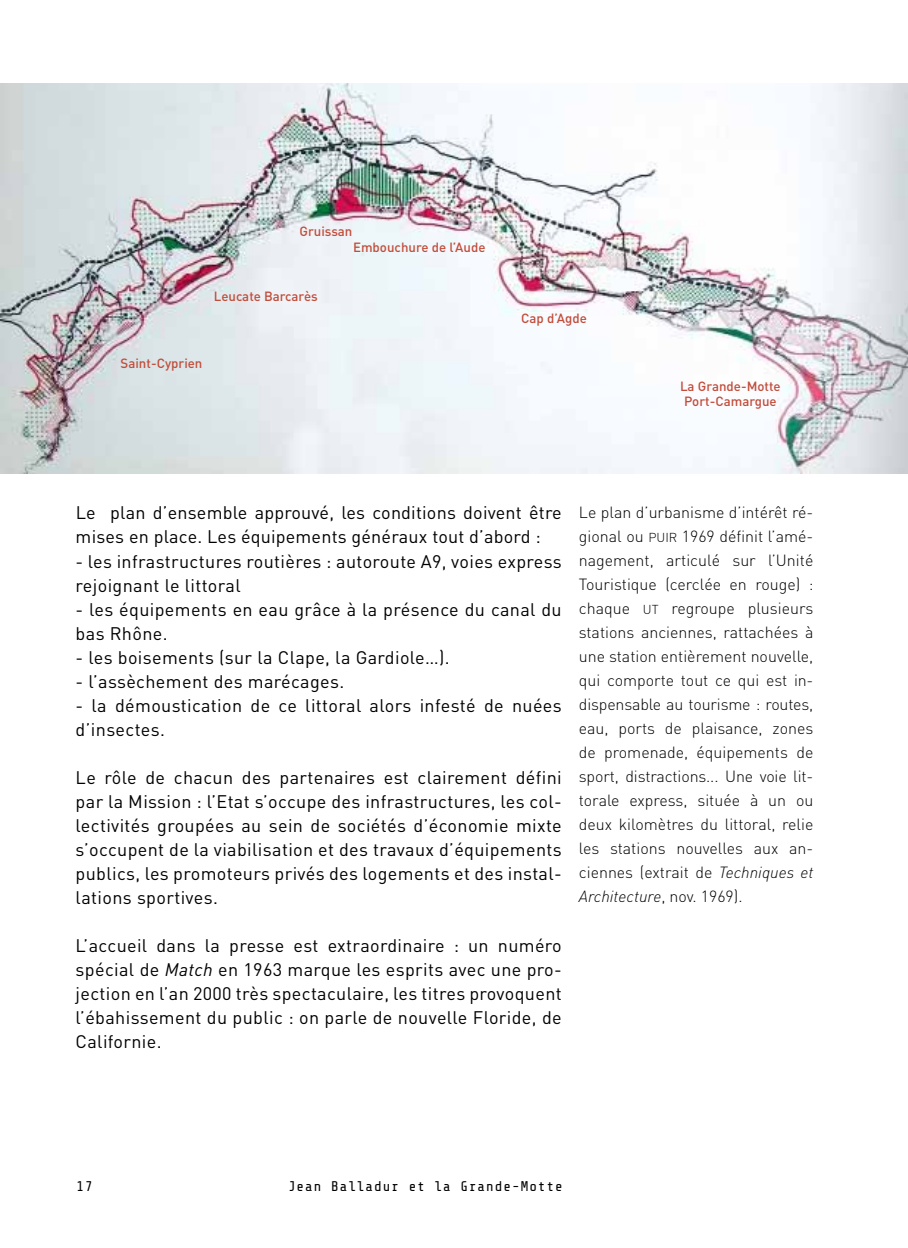
<style>
.page{position:relative;width:908px;height:1248px;background:#fff}
.page>*{position:absolute;margin:0;border:0;box-sizing:border-box;transform-origin:0 0}
.t1{font:18px/24px "DIN";letter-spacing:.02em;color:#000}
.t2{font:300 16px/24px "DIN";color:#000;text-align:justify}
.t3{font:14px "Share Tech Mono";letter-spacing:.075em;color:#000}
.t4{font:500 13.2px/15.2px "DIN";color:#c14d3a;text-align:center}
.s1{font-style:italic}
.s2{font-family:"DIN Light SC800";font-weight:400;font-size:12.8px}
</style>
<div class="page">
<img style="left:1px;top:83px;width:906px;height:390px">
<p class="t4" style="left:299px;top:223px;width:54px">Gruissan</p>
<p class="t4" style="left:214px;top:288px;width:105px">Leucate Barcarès</p>
<p class="t4" style="left:121px;top:355px;width:83px">Saint-Cyprien</p>
<p class="t4" style="left:353px;top:239px;width:134px">Embouchure de l’Aude</p>
<p class="t4" style="left:521px;top:310px;width:67px">Cap d’Agde</p>
<p class="t4" style="left:679px;top:378px;width:102px">La Grande-Motte<br>Port-Camargue</p>
<p class="t1" style="left:76px;top:500px;width:487px">Le plan d’ensemble approuvé, les conditions doivent être mises en place. Les équipements généraux tout d’abord :</p>
<p class="t1" style="left:76px;top:548px;width:487px">- les infrastructures routières : autoroute A9, voies express rejoignant le littoral</p>
<p class="t1" style="left:76px;top:596px;width:487px">- les équipements en eau grâce à la présence du canal du bas Rhône.</p>
<p class="t1" style="left:76px;top:644px;width:375px">- les boisements (sur la Clape, la Gardiole…).</p>
<p class="t1" style="left:76px;top:668px;width:270px">- l’assèchement des marécages.</p>
<p class="t1" style="left:76px;top:692px;width:487px">- la démoustication de ce littoral alors infesté de nuées d’insectes.</p>
<p class="t1" style="left:76px;top:764px;width:487px;text-align:justify">Le rôle de chacun des partenaires est clairement défini par la Mission : l’Etat s’occupe des infrastructures, les col&shy;lectivités groupées au sein de sociétés d’économie mixte s’occupent de la viabilisation et des travaux d’équipements publics, les promoteurs privés des logements et des instal&shy;lations sportives.</p>
<p class="t1" style="left:76px;top:932px;width:487px;text-align:justify">L’accueil dans la presse est extraordinaire : un numéro spécial de <span class="s1">Match</span> en 1963 marque les esprits avec une pro&shy;jection en l’an 2000 très spectaculaire, les titres provoquent l’ébahissement du public : on parle de nouvelle Floride, de Californie.</p>
<p class="t2" style="left:578px;top:500px;width:236px">Le plan d’urbanisme d’intérêt ré&shy;gional ou <span class="s2">PUIR</span> 1969 définit l’amé&shy;nagement, articulé sur l’Unité Touristique (cerclée en rouge) : chaque <span class="s2">UT</span> regroupe plusieurs stations anciennes, rattachées à une station entièrement nouvelle, qui comporte tout ce qui est in&shy;dispensable au tourisme : routes, eau, ports de plaisance, zones de promenade, équipements de sport, distractions... Une voie lit&shy;torale express, située à un ou deux kilomètres du littoral, relie les stations nouvelles aux an&shy;ciennes (extrait de <span class="s1">Techniques et Architecture</span>, nov. 1969).</p>
<p class="t3" style="left:77px;top:1179px;width:18px">17</p>
<p class="t3" style="left:288px;top:1179px;width:276px">Jean Balladur et la Grande-Motte</p>
</div>
